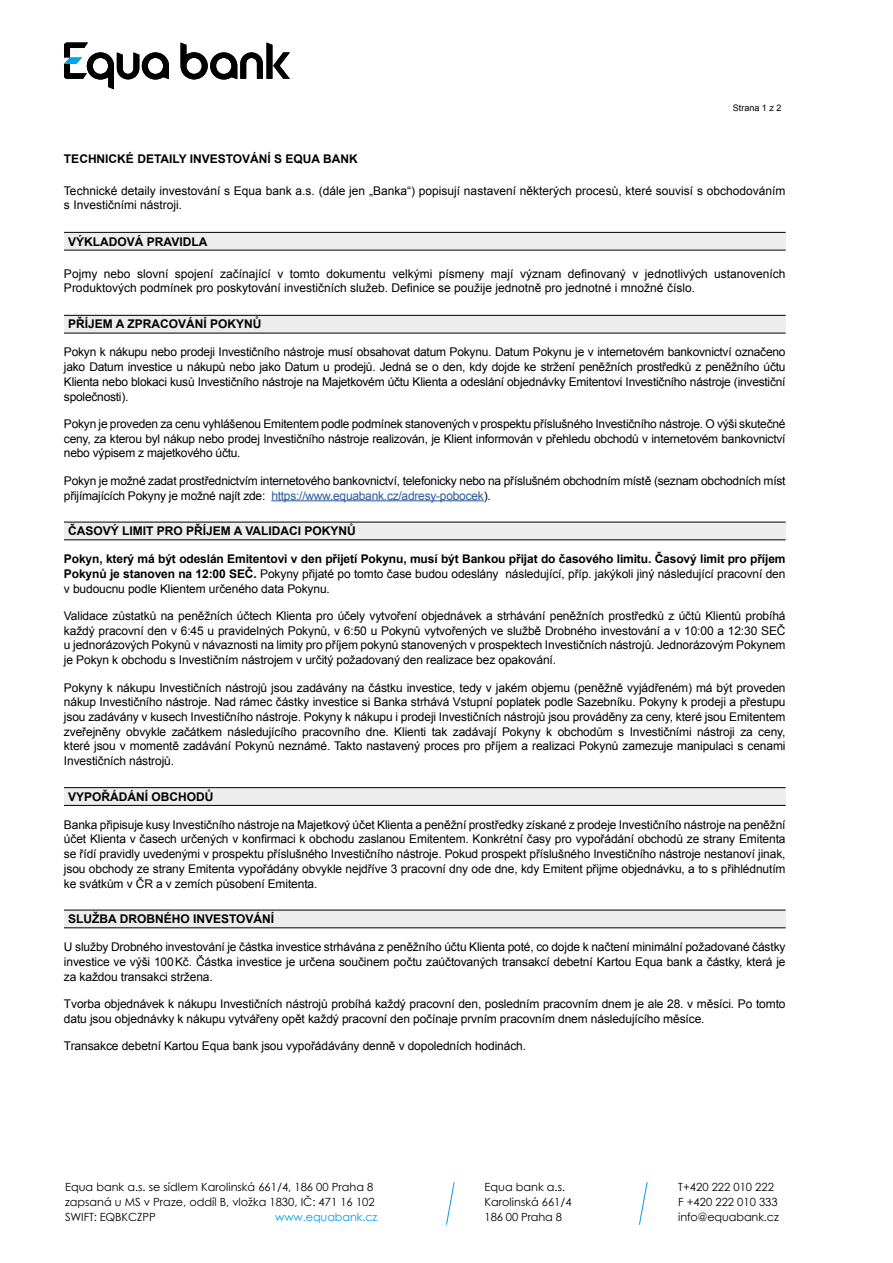
<style>
.page{position:relative;width:893px;height:1263px;background:#fff}
.page>*{position:absolute;margin:0;border:0;box-sizing:border-box;transform-origin:0 0}
.t1{font:12px/14.7px "Arial CE";letter-spacing:-.01em;color:#000;text-align:justify}
.t2{font:700 12px/14.7px "Arial CE";color:#000;text-align:justify}
.t3{font:11.25px/15px "Century Gothic";color:#000}
.t4{font:11.25px "Century Gothic";letter-spacing:-.01em;color:#009fe3}
.t5{font:9px "Arial CE";color:#000}
.s1{color:#275b9b}
.s2{font-weight:400}
</style>
<div class="page">
<svg style="left:446px;top:1182px;width:9px;height:43px"></svg>
<svg style="left:639px;top:1182px;width:9px;height:43px"></svg>
<svg style="left:181px;top:43px;width:109px;height:37px"></svg>
<svg style="left:64px;top:43px;width:105px;height:46px"></svg>
<div style="left:64px;top:232px;width:722px;height:18px;background:#ededed"></div>
<hr style="left:64px;top:232px;width:722px;height:1px;background:#000">
<hr style="left:64px;top:250px;width:722px;height:1px;background:#000">
<div style="left:64px;top:315px;width:722px;height:18px;background:#ededed"></div>
<hr style="left:64px;top:315px;width:722px;height:1px;background:#000">
<hr style="left:64px;top:333px;width:722px;height:1px;background:#000">
<hr style="left:271px;top:500px;width:213px;height:1px;background:#275b9b">
<div style="left:64px;top:522px;width:722px;height:18px;background:#ededed"></div>
<hr style="left:64px;top:522px;width:722px;height:1px;background:#000">
<hr style="left:64px;top:539px;width:722px;height:1px;background:#000">
<div style="left:64px;top:788px;width:722px;height:17px;background:#ededed"></div>
<hr style="left:64px;top:787px;width:722px;height:1px;background:#000">
<hr style="left:64px;top:805px;width:722px;height:1px;background:#000">
<div style="left:64px;top:910px;width:722px;height:18px;background:#ededed"></div>
<hr style="left:64px;top:910px;width:722px;height:1px;background:#000">
<hr style="left:64px;top:927px;width:722px;height:1px;background:#000">
<p class="t5" style="left:733px;top:102px;width:50px">Strana 1 z 2</p>
<p class="t2" style="left:64px;top:151px;width:295px">TECHNICKÉ DETAILY INVESTOVÁNÍ S EQUA BANK</p>
<p class="t1" style="left:64px;top:184px;width:723px">Technické detaily investování s Equa bank a.s. (dále jen „Banka“) popisují nastavení některých procesů, které souvisí s obchodováním s Investičními nástroji.</p>
<p class="t2" style="left:68px;top:234px;width:141px">VÝKLADOVÁ PRAVIDLA</p>
<p class="t1" style="left:64px;top:267px;width:723px">Pojmy nebo slovní spojení začínající v tomto dokumentu velkými písmeny mají význam definovaný v jednotlivých ustanoveních<br>Produktových podmínek pro poskytování investičních služeb. Definice se použije jednotně pro jednotné i množné číslo.</p>
<p class="t2" style="left:68px;top:317px;width:195px">PŘÍJEM A ZPRACOVÁNÍ POKYNŮ</p>
<p class="t1" style="left:64px;top:345px;width:723px">Pokyn k nákupu nebo prodeji Investičního nástroje musí obsahovat datum Pokynu. Datum Pokynu je v internetovém bankovnictví označeno jako Datum investice u nákupů nebo jako Datum u prodejů. Jedná se o den, kdy dojde ke stržení peněžních prostředků z peněžního účtu Klienta nebo blokaci kusů Investičního nástroje na Majetkovém účtu Klienta a odeslání objednávky Emitentovi Investičního nástroje (investiční společnosti).</p>
<p class="t1" style="left:64px;top:417px;width:723px">Pokyn je proveden za cenu vyhlášenou Emitentem podle podmínek stanovených v prospektu příslušného Investičního nástroje. O výši skutečné ceny, za kterou byl nákup nebo prodej Investičního nástroje realizován, je Klient informován v přehledu obchodů v internetovém bankovnictví nebo výpisem z majetkového účtu.</p>
<p class="t1" style="left:64px;top:473px;width:723px">Pokyn je možné zadat prostřednictvím internetového bankovnictví, telefonicky nebo na příslušném obchodním místě (seznam obchodních míst přijímajících Pokyny je možné najít zde: <span class="s1">https://www.equabank.cz/adresy-pobocek</span>).</p>
<p class="t2" style="left:68px;top:524px;width:289px">ČASOVÝ LIMIT PRO PŘÍJEM A VALIDACI POKYNŮ</p>
<p class="t2" style="left:64px;top:552px;width:723px">Pokyn, který má být odeslán Emitentovi v den přijetí Pokynu, musí být Bankou přijat do časového limitu. Časový limit pro příjem Pokynů je stanoven na 12:00 SEČ. <span class="s2">Pokyny přijaté po tomto čase budou odeslány následující, příp. jakýkoli jiný následující pracovní den v budoucnu podle Klientem určeného data Pokynu.</span></p>
<p class="t1" style="left:64px;top:609px;width:723px">Validace zůstatků na peněžních účtech Klienta pro účely vytvoření objednávek a strhávání peněžních prostředků z účtů Klientů probíhá každý pracovní den v 6:45 u pravidelných Pokynů, v 6:50 u Pokynů vytvořených ve službě Drobného investování a v 10:00 a 12:30 SEČ u jednorázových Pokynů v návaznosti na limity pro příjem pokynů stanovených v prospektech Investičních nástrojů. Jednorázovým Pokynem je Pokyn k obchodu s Investičním nástrojem v určitý požadovaný den realizace bez opakování.</p>
<p class="t1" style="left:64px;top:680px;width:723px">Pokyny k nákupu Investičních nástrojů jsou zadávány na částku investice, tedy v jakém objemu (peněžně vyjádřeném) má být proveden nákup Investičního nástroje. Nad rámec částky investice si Banka strhává Vstupní poplatek podle Sazebníku. Pokyny k prodeji a přestupu jsou zadávány v kusech Investičního nástroje. Pokyny k nákupu i prodeji Investičních nástrojů jsou prováděny za ceny, které jsou Emitentem zveřejněny obvykle začátkem následujícího pracovního dne. Klienti tak zadávají Pokyny k obchodům s Investičními nástroji za ceny, které jsou v momentě zadávání Pokynů neznámé. Takto nastavený proces pro příjem a realizaci Pokynů zamezuje manipulaci s cenami Investičních nástrojů.</p>
<p class="t2" style="left:68px;top:789px;width:147px">VYPOŘÁDÁNÍ OBCHODŮ</p>
<p class="t1" style="left:64px;top:817px;width:723px">Banka připisuje kusy Investičního nástroje na Majetkový účet Klienta a peněžní prostředky získané z prodeje Investičního nástroje na peněžní účet Klienta v časech určených v konfirmaci k obchodu zaslanou Emitentem. Konkrétní časy pro vypořádání obchodů ze strany Emitenta se řídí pravidly uvedenými v prospektu příslušného Investičního nástroje. Pokud prospekt příslušného Investičního nástroje nestanoví jinak, jsou obchody ze strany Emitenta vypořádány obvykle nejdříve 3 pracovní dny ode dne, kdy Emitent přijme objednávku, a to s přihlédnutím ke svátkům v ČR a v zemích působení Emitenta.</p>
<p class="t2" style="left:68px;top:912px;width:208px">SLUŽBA DROBNÉHO INVESTOVÁNÍ</p>
<p class="t1" style="left:64px;top:940px;width:723px">U služby Drobného investování je částka investice strhávána z peněžního účtu Klienta poté, co dojde k načtení minimální požadované částky investice ve výši 100Kč. Částka investice je určena součinem počtu zaúčtovaných transakcí debetní Kartou Equa bank a částky, která je za každou transakci stržena.</p>
<p class="t1" style="left:64px;top:997px;width:723px">Tvorba objednávek k nákupu Investičních nástrojů probíhá každý pracovní den, posledním pracovním dnem je ale 28. v měsíci. Po tomto datu jsou objednávky k nákupu vytvářeny opět každý pracovní den počínaje prvním pracovním dnem následujícího měsíce.</p>
<p class="t1" style="left:64px;top:1039px;width:464px">Transakce debetní Kartou Equa bank jsou vypořádávány denně v dopoledních hodinách.</p>
<p class="t3" style="left:65px;top:1179px;width:311px;text-align:justify">Equa bank a.s. se sídlem Karolinská 661/4, 186 00 Praha 8 zapsaná u MS v Praze, oddíl B, vložka 1830, IČ: 471 16 102<br>SWIFT: EQBKCZPP</p>
<p class="t4" style="left:275px;top:1209px;width:104px">www.equabank.cz</p>
<p class="t3" style="left:485px;top:1179px;width:89px">Equa bank a.s.<br>Karolinská 661/4<br>186 00 Praha 8</p>
<p class="t3" style="left:678px;top:1179px;width:102px">T+420 222 010 222<br>F +420 222 010 333 info@equabank.cz</p>
</div>
